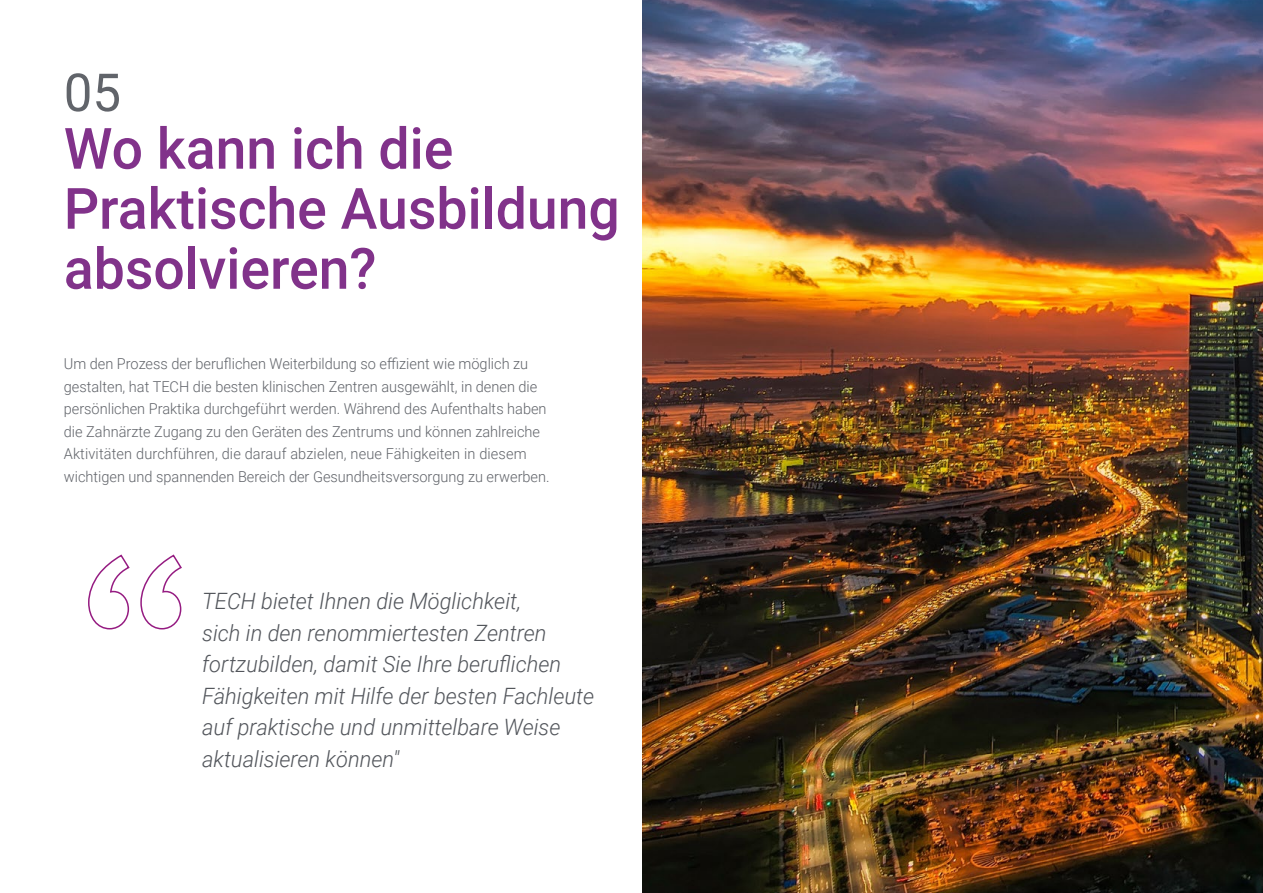
<style>
.page{position:relative;width:1263px;height:893px;background:#fff}
.page>*{position:absolute;margin:0;border:0;box-sizing:border-box;transform-origin:0 0}
.t1{font:500 57px/60px "Roboto";color:#81328a}
.t2{font:52.5px "Roboto";color:#61646a}
.t3{font:italic 300 22.5px/31.5px "Roboto";color:#52555b}
.t4{font:300 15px/22.5px "Roboto";color:#61646a}
</style>
<div class="page">
<svg style="left:88px;top:554px;width:94px;height:76px"></svg>
<img style="left:642px;top:0;width:621px;height:893px">
<h2 class="t2" style="left:64px;top:56px;width:59px">05</h2>
<h1 class="t1" style="left:64px;top:116px;width:557px">Wo kann ich die<br>Praktische Ausbildung absolvieren?</h1>
<p class="t4" style="left:64px;top:352px;width:487px">Um den Prozess der beruflichen Weiterbildung so effizient wie möglich zu gestalten, hat TECH die besten klinischen Zentren ausgewählt, in denen die persönlichen Praktika durchgeführt werden. Während des Aufenthalts haben die Zahnärzte Zugang zu den Geräten des Zentrums und können zahlreiche Aktivitäten durchführen, die darauf abzielen, neue Fähigkeiten in diesem wichtigen und spannenden Bereich der Gesundheitsversorgung zu erwerben.</p>
<h3 class="t3" style="left:202px;top:584px;width:393px">TECH bietet Ihnen die Möglichkeit,<br>sich in den renommiertesten Zentren fortzubilden, damit Sie Ihre beruflichen Fähigkeiten mit Hilfe der besten Fachleute auf praktische und unmittelbare Weise aktualisieren können"</h3>
</div>
